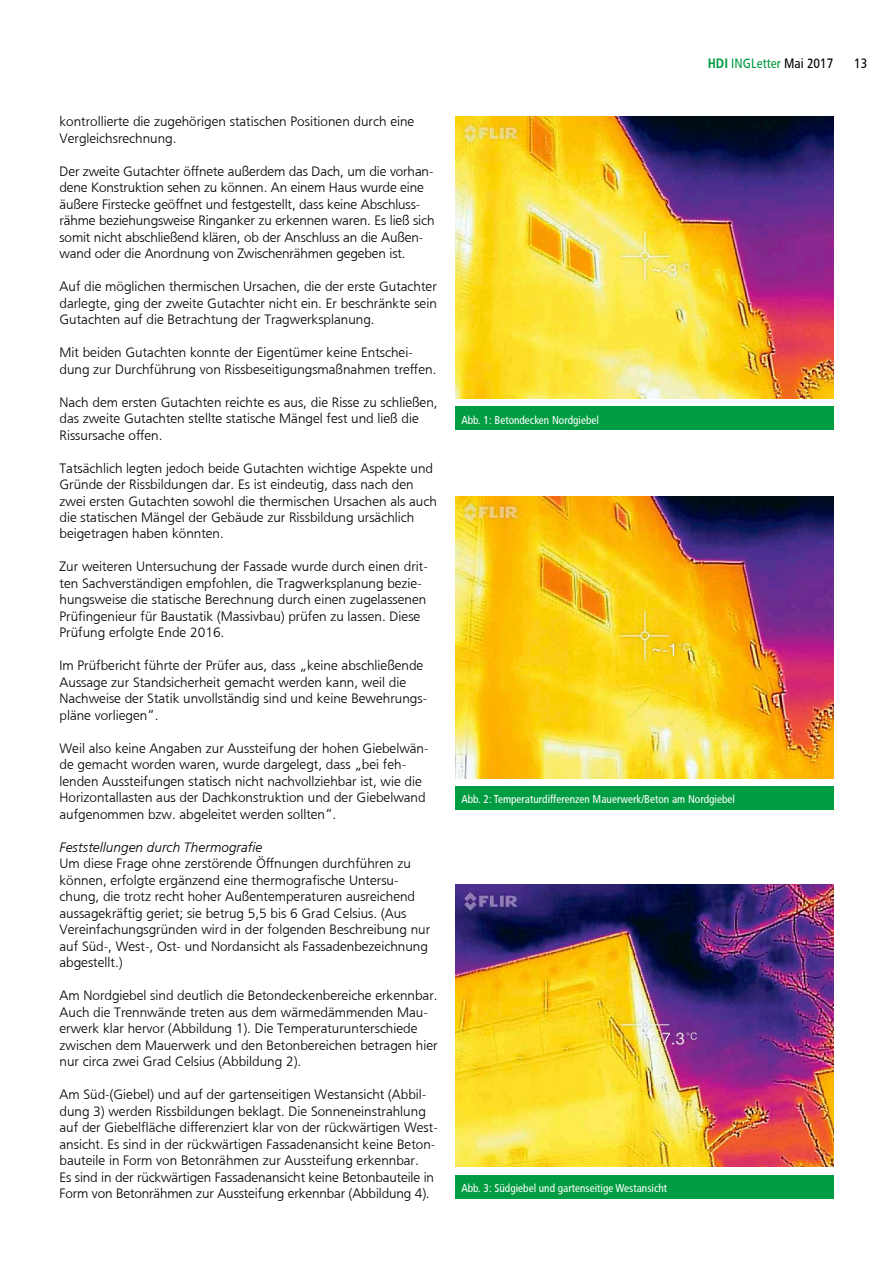
<style>
.page{position:relative;width:893px;height:1263px;background:#fff}
.page>*{position:absolute;margin:0;border:0;box-sizing:border-box;transform-origin:0 0}
.t1{font:13.5px/16.5px "HDI Gerling Sans Light";color:#000}
.t2{font:13.5px "HDI Gerling Sans Light Italic";letter-spacing:.01em;color:#000}
.t3{font:13.5px "HDI Gerling Sans Cond Regular";color:#009c41}
.t4{font:13.5px "HDI Gerling Sans Cond Regular";color:#000}
.t5{font:11.25px "HDI Gerling Sans Cond Regular";color:#fff}
.s1{font-family:"HDI Gerling Sans Cond Bold"}
.s2{color:#000}
</style>
<div class="page">
<img style="left:455px;top:117px;width:378px;height:282px">
<div style="left:455px;top:406px;width:378px;height:24px;background:#009c41"></div>
<img style="left:455px;top:496px;width:378px;height:282px">
<div style="left:455px;top:786px;width:378px;height:24px;background:#009c41"></div>
<img style="left:455px;top:885px;width:378px;height:282px">
<div style="left:455px;top:1175px;width:378px;height:24px;background:#009c41"></div>
<p class="t1" style="left:60px;top:113px;width:356px">kontrollierte die zugehörigen statischen Positionen durch eine<br>Vergleichsrechnung.</p>
<p class="t1" style="left:60px;top:163px;width:376px">Der zweite Gutachter öffnete außerdem das Dach, um die vorhan&shy;dene Konstruktion sehen zu können. An einem Haus wurde eine äußere Firstecke geöffnet und festgestellt, dass keine Abschluss&shy;rähme beziehungsweise Ringanker zu erkennen waren. Es ließ sich somit nicht abschließend klären, ob der Anschluss an die Außen&shy;wand oder die Anordnung von Zwischenrähmen gegeben ist.</p>
<p class="t1" style="left:60px;top:278px;width:379px;text-align:justify">Auf die möglichen thermischen Ursachen, die der erste Gutachter darlegte, ging der zweite Gutachter nicht ein. Er beschränkte sein Gutachten auf die Betrachtung der Tragwerksplanung.</p>
<p class="t1" style="left:60px;top:344px;width:378px">Mit beiden Gutachten konnte der Eigentümer keine Entschei&shy;dung zur Durchführung von Rissbeseitigungsmaßnahmen treffen.</p>
<p class="t1" style="left:60px;top:394px;width:380px">Nach dem ersten Gutachten reichte es aus, die Risse zu schließen, das zweite Gutachten stellte statische Mängel fest und ließ die<br>Rissursache offen.</p>
<p class="t1" style="left:60px;top:460px;width:379px">Tatsächlich legten jedoch beide Gutachten wichtige Aspekte und Gründe der Rissbildungen dar. Es ist eindeutig, dass nach den zwei ersten Gutachten sowohl die thermischen Ursachen als auch die statischen Mängel der Gebäude zur Rissbildung ursächlich beigetragen haben könnten.</p>
<p class="t1" style="left:60px;top:559px;width:370px">Zur weiteren Untersuchung der Fassade wurde durch einen drit&shy;ten Sachverständigen empfohlen, die Tragwerksplanung bezie&shy;hungsweise die statische Berechnung durch einen zugelassenen Prüfingenieur für Baustatik (Massivbau) prüfen zu lassen. Diese Prüfung erfolgte Ende 2016.</p>
<p class="t1" style="left:60px;top:658px;width:369px">Im Prüfbericht führte der Prüfer aus, dass „keine abschließende Aussage zur Standsicherheit gemacht werden kann, weil die Nachweise der Statik unvollständig sind und keine Bewehrungs&shy;pläne vorliegen“.</p>
<p class="t1" style="left:60px;top:740px;width:371px">Weil also keine Angaben zur Aussteifung der hohen Giebelwän&shy;de gemacht worden waren, wurde dargelegt, dass „bei feh&shy;lenden Aussteifungen statisch nicht nachvollziehbar ist, wie die Horizontallasten aus der Dachkonstruktion und der Giebelwand aufgenommen bzw. abgeleitet werden sollten“.</p>
<p class="t2" style="left:60px;top:839px;width:204px">Feststellungen durch Thermografie</p>
<p class="t1" style="left:60px;top:856px;width:372px">Um diese Frage ohne zerstörende Öffnungen durchführen zu können, erfolgte ergänzend eine thermografische Untersu&shy;chung, die trotz recht hoher Außentemperaturen ausreichend aussagekräftig geriet; sie betrug 5,5 bis 6 Grad Celsius. (Aus Vereinfachungsgründen wird in der folgenden Beschreibung nur auf Süd-, West-, Ost- und Nordansicht als Fassadenbezeichnung abgestellt.)</p>
<p class="t1" style="left:60px;top:988px;width:380px">Am Nordgiebel sind deutlich die Betondeckenbereiche erkennbar.<br>Auch die Trennwände treten aus dem wärmedämmenden Mau&shy;erwerk klar hervor (Abbildung 1). Die Temperaturunterschiede zwischen dem Mauerwerk und den Betonbereichen betragen hier nur circa zwei Grad Celsius (Abbildung 2).</p>
<p class="t1" style="left:60px;top:1087px;width:380px">Am Süd-(Giebel) und auf der gartenseitigen Westansicht (Abbil&shy;dung 3) werden Rissbildungen beklagt. Die Sonneneinstrahlung auf der Giebelfläche differenziert klar von der rückwärtigen West&shy;ansicht. Es sind in der rückwärtigen Fassadenansicht keine Beton&shy;bauteile in Form von Betonrähmen zur Aussteifung erkennbar.<br>Es sind in der rückwärtigen Fassadenansicht keine Betonbauteile in Form von Betonrähmen zur Aussteifung erkennbar (Abbildung 4).</p>
<p class="t3" style="left:708px;top:56px;width:127px"><span class="s1">HDI</span> INGLetter <span class="s2">Mai 2017</span></p>
<p class="t4" style="left:854px;top:56px;width:15px">13</p>
<p class="t5" style="left:461px;top:413px;width:139px">Abb. 1: Betondecken Nordgiebel</p>
<p class="t5" style="left:461px;top:793px;width:275px">Abb. 2: Temperaturdifferenzen Mauerwerk/Beton am Nordgiebel</p>
<p class="t5" style="left:461px;top:1181px;width:207px">Abb. 3: Südgiebel und gartenseitige Westansicht</p>
</div>
